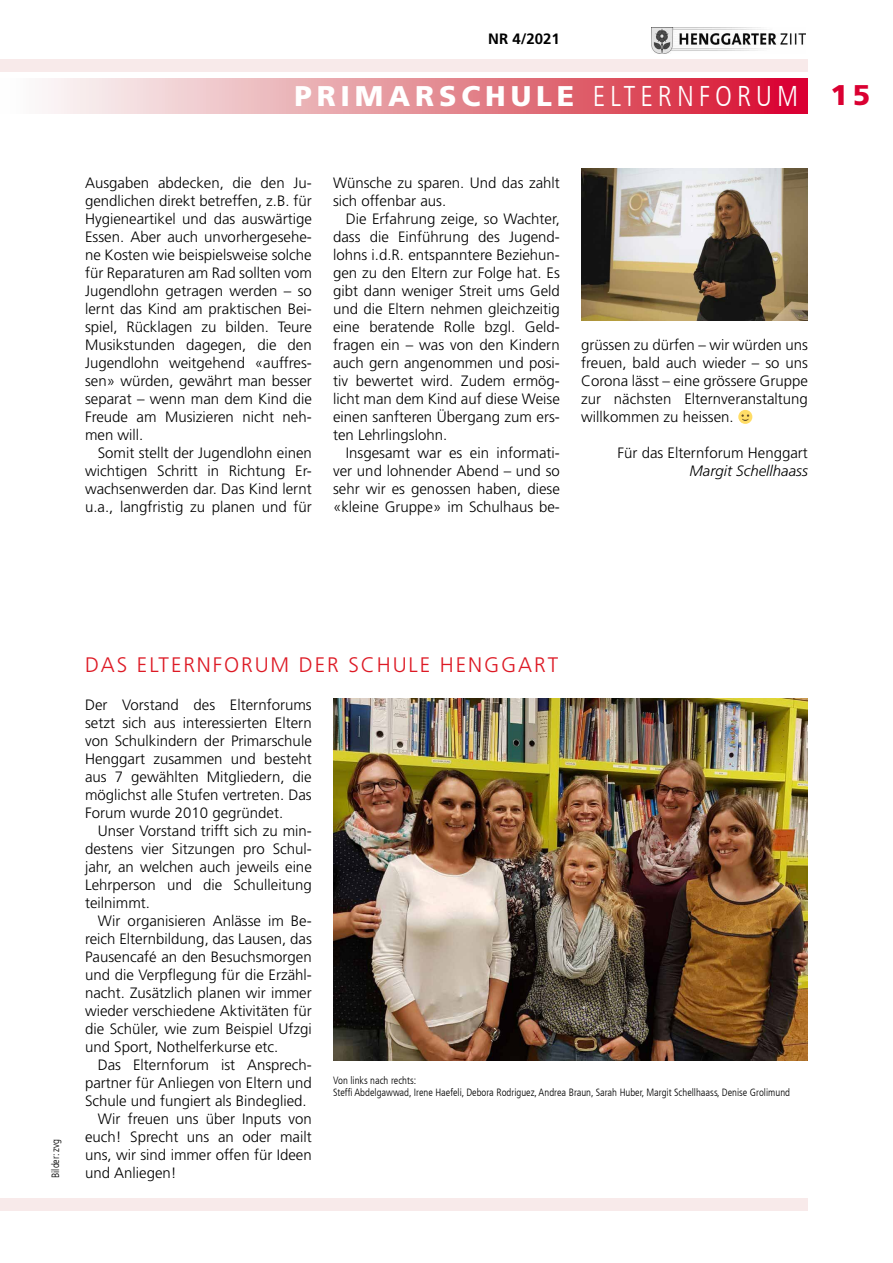
<style>
.page{position:relative;width:893px;height:1263px;background:#fff}
.page>*{position:absolute;margin:0;border:0;box-sizing:border-box;transform-origin:0 0}
.t1{font:900 28.5px "Frutiger LT Std";letter-spacing:.17em;color:#fff}
.t2{font:900 28.5px "Frutiger LT Std";color:#da0032}
.t3{font:300 21px "Frutiger LT Std";letter-spacing:.09em;color:#dd1924}
.t4{font:300 15px/18px "Frutiger LT Std";color:#000;text-align:justify}
.t5{font:italic 300 15px "Frutiger LT Std";color:#000}
.t6{font:700 15px "Frutiger LT Std";color:#000}
.t7{font:300 condensed 10.5px/12px "Frutiger LT";color:#000}
.s1{font-family:"Frutiger LT";font-weight:300;font-stretch:condensed}
</style>
<div class="page">
<svg style="left:48px;top:78px;width:760px;height:35px;background:#e58793"></svg>
<div style="left:0;top:60px;width:808px;height:12px;background:#f8eaea"></div>
<img style="left:652px;top:28px;width:154px;height:25px">
<div style="left:0;top:1198px;width:808px;height:13px;background:#f8eaea"></div>
<img style="left:581px;top:169px;width:227px;height:151px">
<img style="left:333px;top:698px;width:475px;height:362px">
<p class="t6" style="left:488px;top:30px;width:73px">NR 4/2021</p>
<h1 class="t1" style="left:294px;top:79px;width:505px">PRIMARSCHULE <span class="s1">ELTERNFORUM</span></h1>
<h1 class="t2" style="left:831px;top:78px;width:41px">15</h1>
<p class="t4" style="left:85px;top:174px;width:228px">Ausgaben abdecken, die den Ju&shy;gendlichen direkt betreffen, z.B. für Hygieneartikel und das auswärtige Essen. Aber auch unvorhergesehe&shy;ne Kosten wie beispielsweise solche für Reparaturen am Rad sollten vom Jugendlohn getragen werden – so lernt das Kind am praktischen Bei&shy;spiel, Rücklagen zu bilden. Teure Musikstunden dagegen, die den Jugendlohn weitgehend «auffres&shy;sen» würden, gewährt man besser separat – wenn man dem Kind die Freude am Musizieren nicht neh&shy;men will.</p>
<p class="t4" style="left:85px;top:444px;width:228px;text-indent:13px">Somit stellt der Jugendlohn einen wichtigen Schritt in Richtung Er&shy;wachsenwerden dar. Das Kind lernt u.a., langfristig zu planen und für</p>
<p class="t4" style="left:333px;top:174px;width:228px">Wünsche zu sparen. Und das zahlt sich offenbar aus.</p>
<p class="t4" style="left:333px;top:210px;width:228px;text-indent:13px">Die Erfahrung zeige, so Wachter, dass die Einführung des Jugend&shy;lohns i.d.R. entspanntere Beziehun&shy;gen zu den Eltern zur Folge hat. Es gibt dann weniger Streit ums Geld und die Eltern nehmen gleichzeitig eine beratende Rolle bzgl. Geld&shy;fragen ein – was von den Kindern auch gern angenommen und posi&shy;tiv bewertet wird. Zudem ermög&shy;licht man dem Kind auf diese Weise einen sanfteren Übergang zum ers&shy;ten Lehrlingslohn.</p>
<p class="t4" style="left:333px;top:444px;width:228px;text-indent:13px">Insgesamt war es ein informati&shy;ver und lohnender Abend – und so sehr wir es genossen haben, diese «kleine Gruppe» im Schulhaus be-</p>
<p class="t4" style="left:581px;top:336px;width:228px">grüssen zu dürfen – wir würden uns freuen, bald auch wieder – so uns Corona lässt – eine grössere Gruppe zur nächsten Elternveranstaltung willkommen zu heissen.</p>
<p class="t4" style="left:618px;top:444px;width:192px">Für das Elternforum Henggart</p>
<p class="t5" style="left:690px;top:462px;width:120px">Margit Schellhaass</p>
<p class="t7" style="left:50px;top:1178px;width:41px;rotate:-90deg">Bilder: zvg</p>
<h2 class="t3" style="left:85px;top:653px;width:475px">DAS ELTERNFORUM DER SCHULE HENGGART</h2>
<p class="t4" style="left:85px;top:696px;width:228px">Der Vorstand des Elternforums setzt sich aus interessierten Eltern von Schulkindern der Primarschule Henggart zusammen und besteht aus 7 gewählten Mitgliedern, die möglichst alle Stufen vertreten. Das Forum wurde 2010 gegründet.</p>
<p class="t4" style="left:85px;top:822px;width:228px;text-indent:13px">Unser Vorstand trifft sich zu min&shy;destens vier Sitzungen pro Schul&shy;jahr, an welchen auch jeweils eine Lehrperson und die Schulleitung teilnimmt.</p>
<p class="t4" style="left:85px;top:912px;width:228px;text-indent:13px">Wir organisieren Anlässe im Be&shy;reich Elternbildung, das Lausen, das Pausencafé an den Besuchsmorgen und die Verpflegung für die Erzähl&shy;nacht. Zusätzlich planen wir immer wieder verschiedene Aktivitäten für die Schüler, wie zum Beispiel Ufzgi und Sport, Nothelferkurse etc.</p>
<p class="t4" style="left:98px;top:1056px;width:216px">Das Elternforum ist Ansprech-</p>
<p class="t4" style="left:85px;top:1074px;width:228px">partner für Anliegen von Eltern und</p>
<p class="t4" style="left:85px;top:1092px;width:223px">Schule und fungiert als Bindeglied.</p>
<p class="t4" style="left:98px;top:1110px;width:216px">Wir freuen uns über Inputs von</p>
<p class="t4" style="left:85px;top:1128px;width:228px">euch! Sprecht uns an oder mailt</p>
<p class="t4" style="left:85px;top:1146px;width:228px">uns, wir sind immer offen für Ideen</p>
<p class="t4" style="left:85px;top:1164px;width:93px">und Anliegen!</p>
<p class="t7" style="left:333px;top:1074px;width:458px">Von links nach rechts:<br>Steffi Abdelgawwad, Irene Haefeli, Debora Rodriguez, Andrea Braun, Sarah Huber, Margit Schellhaass, Denise Grolimund</p>
</div>
